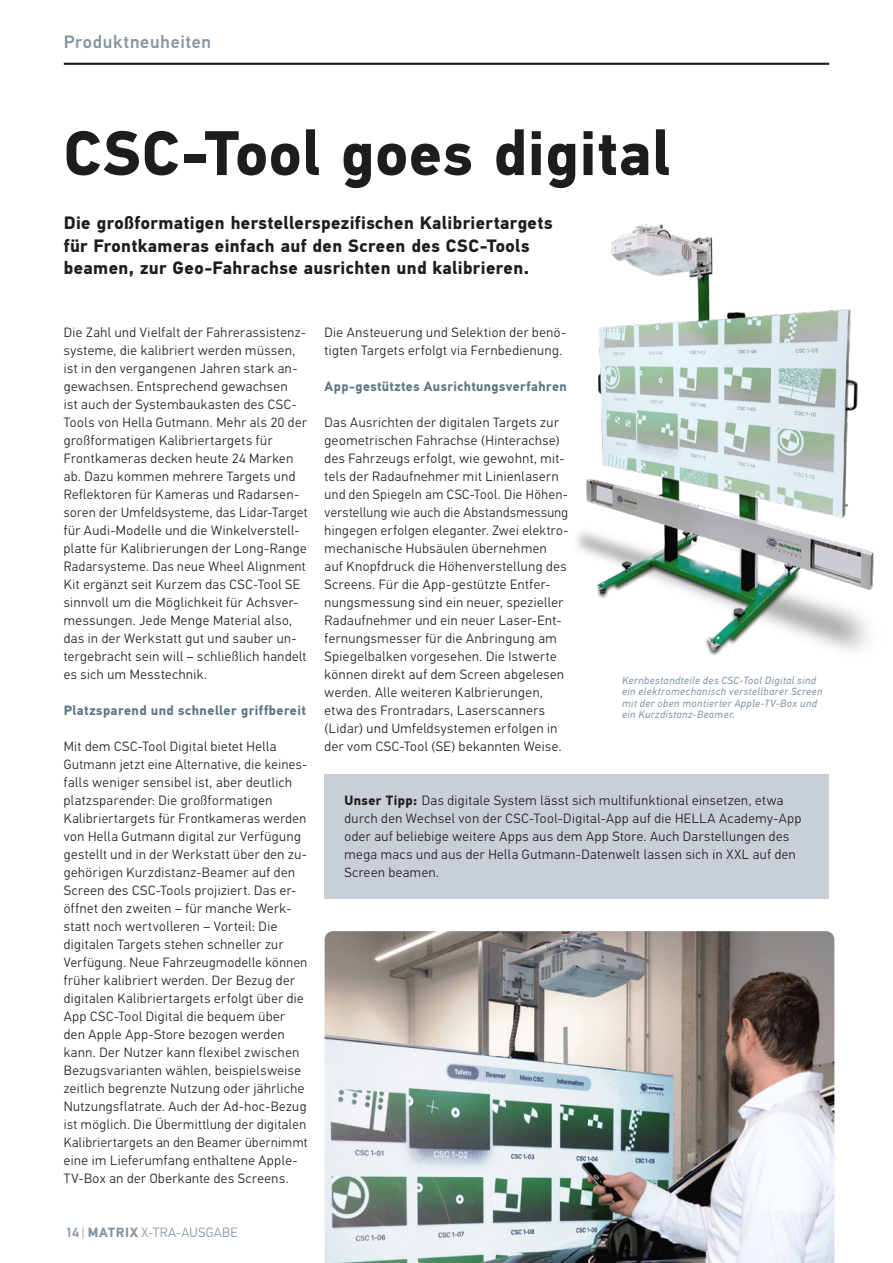
<style>
.page{position:relative;width:893px;height:1263px;background:#fff}
.page>*{position:absolute;margin:0;border:0;box-sizing:border-box;transform-origin:0 0}
.Head_42_48{font:700 63px "Hella DIN Universal";letter-spacing:.015em;color:#1d1d1b}
.Head_12_15{font:700 18px/22.5px "Hella DIN Universal";letter-spacing:.02em;color:#1d1d1b}
.Kolumnentitel_L{font:500 18px "Hella DIN Universal";letter-spacing:.04em;color:#8495a2}
.Text_9_12{font:300 13.5px/18px "Hella DIN Universal";letter-spacing:.04em;color:#1d1d1b}
.Text_9_12-2{font:700 13.5px "Hella DIN Universal";letter-spacing:.03em;color:#5e7786}
.Seitenzahl{font:300 13.5px "Hella DIN Universal";letter-spacing:.02em;color:#8495a2}
.Text_7_7_5_bildunter{font:italic 10.5px/11.2px "Hella DIN Universal";letter-spacing:.04em;color:#8495a2}
.s1{font-weight:700}
.s2{font-weight:500}
</style>
<div class="page">
<hr style="left:64px;top:63px;width:765px;height:2px;background:#1d1d1b">
<img style="left:325px;top:931px;width:509px;height:332px">
<img style="left:576px;top:224px;width:298px;height:432px">
<div style="left:325px;top:775px;width:504px;height:124px;background:#c8cfd7"></div>
<p class="Kolumnentitel_L" style="left:64px;top:30px;width:149px">Produktneuheiten</p>
<p class="Head_42_48" style="left:64px;top:112px;width:608px">CSC-Tool goes digital</p>
<p class="Head_12_15" style="left:64px;top:213px;width:490px">Die großformatigen herstellerspezifischen Kalibriertargets für Frontkameras einfach auf den Screen des CSC-Tools beamen, zur Geo-Fahrachse ausrichten und kalibrieren.</p>
<p class="Text_9_12" style="left:64px;top:324px;width:245px">Die Zahl und Vielfalt der Fahrerassistenz&shy;systeme, die kalibriert werden müssen, ist in den vergangenen Jahren stark an&shy;gewachsen. Entsprechend gewachsen<br>ist auch der Systembaukasten des CSC-Tools von Hella Gutmann. Mehr als 20 der großformatigen Kalibriertargets für Frontkameras decken heute 24 Marken ab. Dazu kommen mehrere Targets und Reflektoren für Kameras und Radarsen&shy;soren der Umfeldsysteme, das Lidar-Target für Audi-Modelle und die Winkelverstell&shy;platte für Kalibrierungen der Long-Range Radarsysteme. Das neue Wheel Alignment Kit ergänzt seit Kurzem das CSC-Tool SE sinnvoll um die Möglichkeit für Achsver&shy;messungen. Jede Menge Material also, das in der Werkstatt gut und sauber un&shy;tergebracht sein will – schließlich handelt es sich um Messtechnik.</p>
<p class="Text_9_12-2" style="left:64px;top:702px;width:244px">Platzsparend und schneller griffbereit</p>
<p class="Text_9_12" style="left:64px;top:738px;width:245px">Mit dem CSC-Tool Digital bietet Hella Gutmann jetzt eine Alternative, die keines&shy;falls weniger sensibel ist, aber deutlich platzsparender: Die großformatigen Kalibriertargets für Frontkameras werden von Hella Gutmann digital zur Verfügung gestellt und in der Werkstatt über den zu&shy;gehörigen Kurzdistanz-Beamer auf den Screen des CSC-Tools projiziert. Das er&shy;öffnet den zweiten – für manche Werk&shy;statt noch wertvolleren – Vorteil: Die digitalen Targets stehen schneller zur Verfügung. Neue Fahrzeugmodelle können früher kalibriert werden. Der Bezug der digitalen Kalibriertargets erfolgt über die App CSC-Tool Digital die bequem über den Apple App-Store bezogen werden kann. Der Nutzer kann flexibel zwischen Bezugsvarianten wählen, beispielsweise zeitlich begrenzte Nutzung oder jährliche Nutzungsflatrate. Auch der Ad-hoc-Bezug ist möglich. Die Übermittlung der digitalen Kalibriertargets an den Beamer übernimmt eine im Lieferumfang enthaltene Apple-TV-Box an der Oberkante des Screens.</p>
<p class="Text_9_12" style="left:325px;top:324px;width:243px">Die Ansteuerung und Selektion der benö&shy;tigten Targets erfolgt via Fernbedienung.</p>
<p class="Text_9_12-2" style="left:325px;top:378px;width:244px">App-gestütztes Ausrichtungsverfahren</p>
<p class="Text_9_12" style="left:325px;top:414px;width:245px">Das Ausrichten der digitalen Targets zur geometrischen Fahrachse (Hinterachse) des Fahrzeugs erfolgt, wie gewohnt, mit&shy;tels der Radaufnehmer mit Linienlasern und den Spiegeln am CSC-Tool. Die Höhen&shy;verstellung wie auch die Abstandsmessung hingegen erfolgen eleganter. Zwei elektro&shy;mechanische Hubsäulen übernehmen auf Knopfdruck die Höhenverstellung des Screens. Für die App-gestützte Entfer&shy;nungsmessung sind ein neuer, spezieller Radaufnehmer und ein neuer Laser-Ent&shy;fernungsmesser für die Anbringung am Spiegelbalken vorgesehen. Die Istwerte können direkt auf dem Screen abgelesen werden. Alle weiteren Kalbrierungen, etwa des Frontradars, Laserscanners (Lidar) und Umfeldsystemen erfolgen in der vom CSC-Tool (SE) bekannten Weise.</p>
<p class="Text_7_7_5_bildunter" style="left:622px;top:675px;width:202px">Kernbestandteile des CSC-Tool Digital sind ein elektromechanisch verstellbarer Screen mit der oben montierter Apple-TV-Box und ein Kurzdistanz-Beamer.</p>
<p class="Text_9_12" style="left:344px;top:792px;width:458px"><span class="s1">Unser Tipp:</span> Das digitale System lässt sich multifunktional einsetzen, etwa durch den Wechsel von der CSC-Tool-Digital-App auf die HELLA Academy-App oder auf beliebige weitere Apps aus dem App Store. Auch Darstellungen des mega macs und aus der Hella Gutmann-Datenwelt lassen sich in XXL auf den Screen beamen.</p>
<p class="Seitenzahl" style="left:65px;top:1224px;width:174px"><span class="s2">14</span> | <span class="s1">MATRIX</span> X-TRA-AUSGABE</p>
</div>
